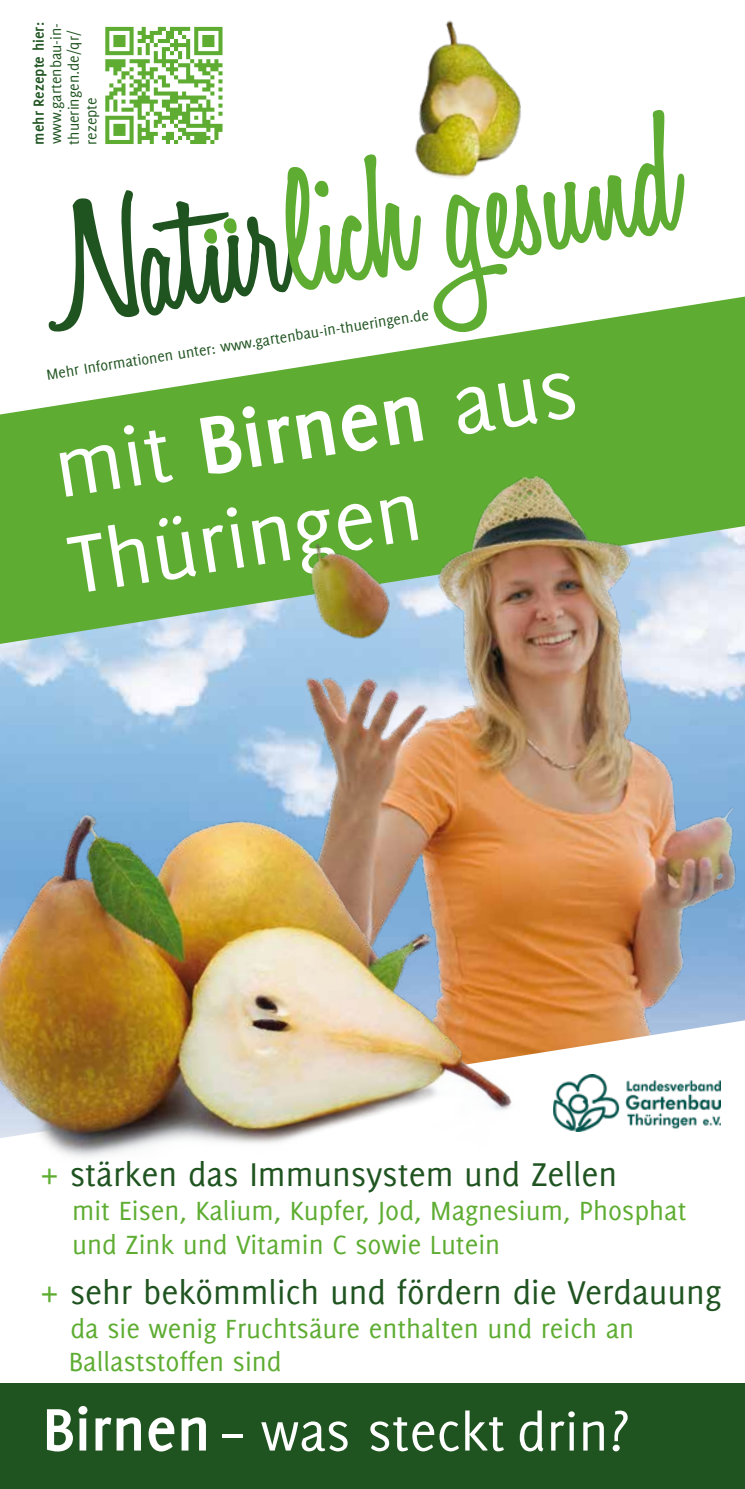
<style>
.page{position:relative;width:745px;height:1489px;background:#fff}
.page>*{position:absolute;margin:0;border:0;box-sizing:border-box;transform-origin:0 0}
.t1{font:89.5px/97.2px "Delicious";color:#fff}
.t2{font:57.75px "Delicious";color:#fff}
.t3{font:36px "Delicious";color:#1f5420}
.t4{font:28.75px/33.5px "Delicious";color:#5ead32}
.t5{font:16px/17.5px "Delicious";color:#1f5420}
.t6{font:700 16px "Delicious";color:#1f5420}
.s1{font-weight:700}
.s2{font-size:38.5px;color:#5ead32}
.s3{font-weight:700;font-size:65.5px}
</style>
<div class="page">
<img style="left:0;top:644px;width:266px;height:104px">
<svg style="left:286px;top:110px;width:398px;height:186px"></svg>
<svg style="left:72px;top:190px;width:224px;height:106px"></svg>
<svg style="left:0;top:296px;width:744px;height:348px;fill:#5ead32"></svg>
<img style="left:266px;top:459px;width:478px;height:561px">
<svg style="left:543px;top:1020px;width:201px;height:112px"></svg>
<div style="left:0;top:1383px;width:744px;height:105px;background:#1f5420"></div>
<img style="left:552px;top:1074px;width:167px;height:57px">
<svg style="left:105px;top:26px;width:118px;height:118px"></svg>
<img style="left:0;top:748px;width:543px;height:409px">
<img style="left:384px;top:20px;width:154px;height:167px">
<p class="t6" style="left:29px;top:145px;width:124px;rotate:-90deg">mehr Rezepte hier:</p>
<p class="t5" style="left:47px;top:145px;width:123px;rotate:-90deg">www.gartenbau-in&shy;thueringen.de/qr/ rezepte</p>
<p class="t5" style="left:45px;top:366px;width:388px;rotate:-9deg">Mehr Informationen unter: www.gartenbau-in-thueringen.de</p>
<h1 class="t1" style="left:47px;top:420px;width:529px;rotate:-9deg">mit <span class="s1">Birnen</span> aus<br>Thüringen</h1>
<p class="t3" style="left:40px;top:1154px;width:578px"><span class="s2">+</span> stärken das Immunsystem und Zellen</p>
<p class="t4" style="left:72px;top:1193px;width:615px">mit Eisen, Kalium, Kupfer, Jod, Magnesium, Phosphat und Zink und Vitamin C sowie Lutein</p>
<p class="t3" style="left:40px;top:1271px;width:682px"><span class="s2">+</span> sehr bekömmlich und fördern die Verdauung</p>
<p class="t4" style="left:69px;top:1310px;width:566px">da sie wenig Fruchtsäure enthalten und reich an<br>Ballaststoffen sind</p>
<h2 class="t2" style="left:42px;top:1398px;width:588px"><span class="s3">Birnen</span> – was steckt drin?</h2>
</div>
